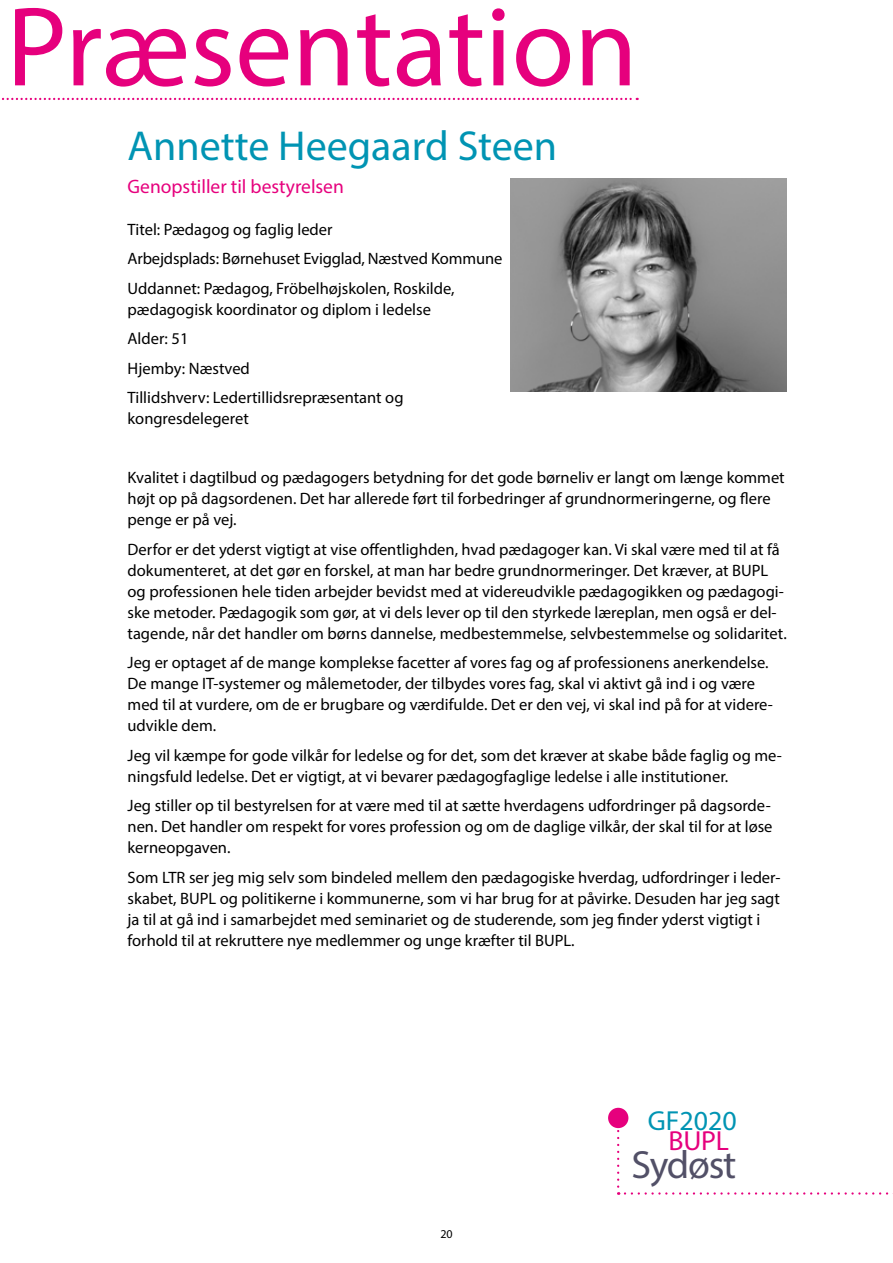
<style>
.page{position:relative;width:893px;height:1263px;background:#fff}
.page>*{position:absolute;margin:0;border:0;box-sizing:border-box;transform-origin:0 0}
.t1{font:114px "Myriad Pro";color:#e6007d}
.t2{font:42px "Myriad Pro";color:#0094b3}
.t3{font:39.45px "Myriad Pro";letter-spacing:-.03em;color:#525067}
.t4{font:27.6px "Myriad Pro";color:#0094b3}
.t5{font:27.6px "Myriad Pro";color:#e6007d}
.t6{font:19.5px "Myriad Pro";color:#e6007d}
.t7{font:16.5px/21px "Myriad Pro";color:#000}
.t8{font:12px "Myriad Pro";color:#000}
</style>
<div class="page">
<svg style="left:2px;top:98px;width:636px;height:2px"></svg>
<svg style="left:625px;top:1192px;width:268px;height:2px"></svg>
<div style="left:608px;top:1108px;width:20px;height:20px;background:#e6007d;border-radius:50%"></div>
<svg style="left:617px;top:1128px;width:2px;height:66px"></svg>
<img style="left:510px;top:179px;width:277px;height:212px">
<h1 class="t1" style="left:6px;top:-23px;width:633px">Præsentation</h1>
<h2 class="t2" style="left:128px;top:120px;width:431px">Annette Heegaard Steen</h2>
<p class="t6" style="left:128px;top:174px;width:218px">Genopstiller til bestyrelsen</p>
<p class="t7" style="left:128px;top:214px;width:376px;line-height:29.5px">Titel: Pædagog og faglig leder<br>Arbejdsplads: Børnehuset Evigglad, Næstved Kommune<br>Uddannet: Pædagog, Fröbelhøjskolen, Roskilde,</p>
<p class="t7" style="left:128px;top:294px;width:305px;line-height:29.5px">pædagogisk koordinator og diplom i ledelse<br>Alder: 51<br>Hjemby: Næstved<br>Tillidshverv: Ledertillidsrepræsentant og</p>
<p class="t7" style="left:128px;top:408px;width:123px">kongresdelegeret</p>
<p class="t7" style="left:128px;top:467px;width:659px">Kvalitet i dagtilbud og pædagogers betydning for det gode børneliv er langt om længe kommet højt op på dagsordenen. Det har allerede ført til forbedringer af grundnormeringerne, og flere penge er på vej.</p>
<p class="t7" style="left:128px;top:539px;width:661px">Derfor er det yderst vigtigt at vise offentlighden, hvad pædagoger kan. Vi skal være med til at få dokumenteret, at det gør en forskel, at man har bedre grundnormeringer. Det kræver, at BUPL og professionen hele tiden arbejder bevidst med at videreudvikle pædagogikken og pædagogi&shy;ske metoder. Pædagogik som gør, at vi dels lever op til den styrkede læreplan, men også er del&shy;tagende, når det handler om børns dannelse, medbestemmelse, selvbestemmelse og solidaritet.</p>
<p class="t7" style="left:128px;top:652px;width:647px">Jeg er optaget af de mange komplekse facetter af vores fag og af professionens anerkendelse.<br>De mange IT-systemer og målemetoder, der tilbydes vores fag, skal vi aktivt gå ind i og være med til at vurdere, om de er brugbare og værdifulde. Det er den vej, vi skal ind på for at videre&shy;udvikle dem.</p>
<p class="t7" style="left:128px;top:745px;width:656px">Jeg vil kæmpe for gode vilkår for ledelse og for det, som det kræver at skabe både faglig og me&shy;ningsfuld ledelse. Det er vigtigt, at vi bevarer pædagogfaglige ledelse i alle institutioner.</p>
<p class="t7" style="left:128px;top:795px;width:646px;text-align:justify">Jeg stiller op til bestyrelsen for at være med til at sætte hverdagens udfordringer på dagsorde&shy;nen. Det handler om respekt for vores profession og om de daglige vilkår, der skal til for at løse kerneopgaven.</p>
<p class="t7" style="left:128px;top:867px;width:654px">Som LTR ser jeg mig selv som bindeled mellem den pædagogiske hverdag, udfordringer i leder&shy;skabet, BUPL og politikerne i kommunerne, som vi har brug for at påvirke. Desuden har jeg sagt ja til at gå ind i samarbejdet med seminariet og de studerende, som jeg finder yderst vigtigt i forhold til at rekruttere nye medlemmer og unge kræfter til BUPL.</p>
<p class="t8" style="left:440px;top:1226px;width:14px">20</p>
<h3 class="t4" style="left:648px;top:1104px;width:90px">GF2020</h3>
<h3 class="t5" style="left:669px;top:1123px;width:62px">BUPL</h3>
<h3 class="t3" style="left:632px;top:1140px;width:106px">Sydøst</h3>
</div>
